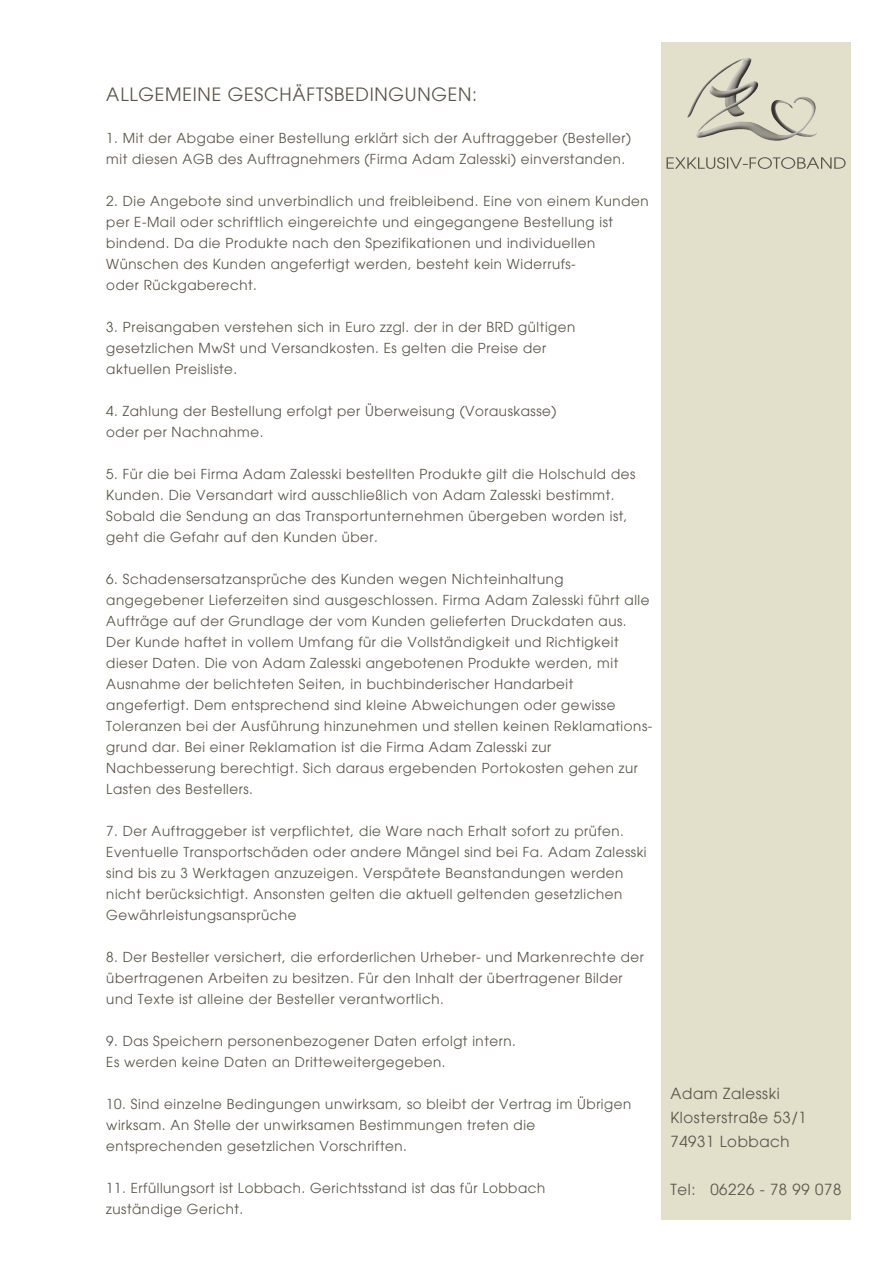
<style>
.page{position:relative;width:893px;height:1263px;background:#fff}
.page>*{position:absolute;margin:0;border:0;box-sizing:border-box;transform-origin:0 0}
.t1{font:18px "Avant Garde";letter-spacing:.04em;color:#5a564b}
.t2{font:15px/24px "Avant Garde";letter-spacing:.04em;color:#5a564b}
.t3{font:13.5px/21px "Avant Garde";letter-spacing:.04em;color:#5a564b}
</style>
<div class="page">
<div style="left:660px;top:43px;width:190px;height:1177px;background:#e2e0cb"></div>
<svg style="left:687px;top:58px;width:130px;height:76px"></svg>
<div style="left:695px;top:79px;width:121px;height:63px;background:#231f20;opacity:.75"></div>
<svg style="left:666px;top:157px;width:180px;height:12px"></svg>
<h1 class="t1" style="left:106px;top:83px;width:372px">Allgemeine Geschäftsbedingungen:</h1>
<p class="t3" style="left:106px;top:127px;width:526px">1. Mit der Abgabe einer Bestellung erklärt sich der Auftraggeber (Besteller) mit diesen AGB des Auftragnehmers (Firma Adam Zalesski) einverstanden.</p>
<p class="t3" style="left:106px;top:190px;width:544px">2. Die Angebote sind unverbindlich und freibleibend. Eine von einem Kunden per E-Mail oder schriftlich eingereichte und eingegangene Bestellung ist bindend. Da die Produkte nach den Spezifikationen und individuellen Wünschen des Kunden angefertigt werden, besteht kein Widerrufs-<br>oder Rückgaberecht.</p>
<p class="t3" style="left:106px;top:316px;width:471px">3. Preisangaben verstehen sich in Euro zzgl. der in der BRD gültigen gesetzlichen MwSt und Versandkosten. Es gelten die Preise der aktuellen Preisliste.</p>
<p class="t3" style="left:106px;top:400px;width:452px">4. Zahlung der Bestellung erfolgt per Überweisung (Vorauskasse) oder per Nachnahme.</p>
<p class="t3" style="left:106px;top:463px;width:531px">5. Für die bei Firma Adam Zalesski bestellten Produkte gilt die Holschuld des Kunden. Die Versandart wird ausschließlich von Adam Zalesski bestimmt.<br>Sobald die Sendung an das Transportunternehmen übergeben worden ist, geht die Gefahr auf den Kunden über.</p>
<p class="t3" style="left:106px;top:568px;width:547px">6. Schadensersatzansprüche des Kunden wegen Nichteinhaltung angegebener Lieferzeiten sind ausgeschlossen. Firma Adam Zalesski führt alle Aufträge auf der Grundlage der vom Kunden gelieferten Druckdaten aus.<br>Der Kunde haftet in vollem Umfang für die Vollständigkeit und Richtigkeit dieser Daten. Die von Adam Zalesski angebotenen Produkte werden, mit Ausnahme der belichteten Seiten, in buchbinderischer Handarbeit angefertigt. Dem entsprechend sind kleine Abweichungen oder gewisse Toleranzen bei der Ausführung hinzunehmen und stellen keinen Reklamations&shy;grund dar. Bei einer Reklamation ist die Firma Adam Zalesski zur Nachbesserung berechtigt. Sich daraus ergebenden Portokosten gehen zur Lasten des Bestellers.</p>
<p class="t3" style="left:106px;top:820px;width:542px">7. Der Auftraggeber ist verpflichtet, die Ware nach Erhalt sofort zu prüfen.<br>Eventuelle Transportschäden oder andere Mängel sind bei Fa. Adam Zalesski sind bis zu 3 Werktagen anzuzeigen. Verspätete Beanstandungen werden nicht berücksichtigt. Ansonsten gelten die aktuell geltenden gesetzlichen Gewährleistungsansprüche</p>
<p class="t3" style="left:106px;top:946px;width:539px">8. Der Besteller versichert, die erforderlichen Urheber- und Markenrechte der übertragenen Arbeiten zu besitzen. Für den Inhalt der übertragener Bilder und Texte ist alleine der Besteller verantwortlich.</p>
<p class="t3" style="left:106px;top:1030px;width:411px">9. Das Speichern personenbezogener Daten erfolgt intern.<br>Es werden keine Daten an Dritteweitergegeben.</p>
<p class="t3" style="left:106px;top:1093px;width:527px">10. Sind einzelne Bedingungen unwirksam, so bleibt der Vertrag im Übrigen wirksam. An Stelle der unwirksamen Bestimmungen treten die entsprechenden gesetzlichen Vorschriften.</p>
<p class="t3" style="left:106px;top:1177px;width:440px">11. Erfüllungsort ist Lobbach. Gerichtsstand ist das für Lobbach zuständige Gericht.</p>
<p class="t2" style="left:670px;top:1082px;width:138px">Adam Zalesski<br>Klosterstraße 53/1<br>74931 Lobbach</p>
<p class="t2" style="left:670px;top:1178px;width:172px">Tel: 06226 - 78 99 078</p>
</div>
